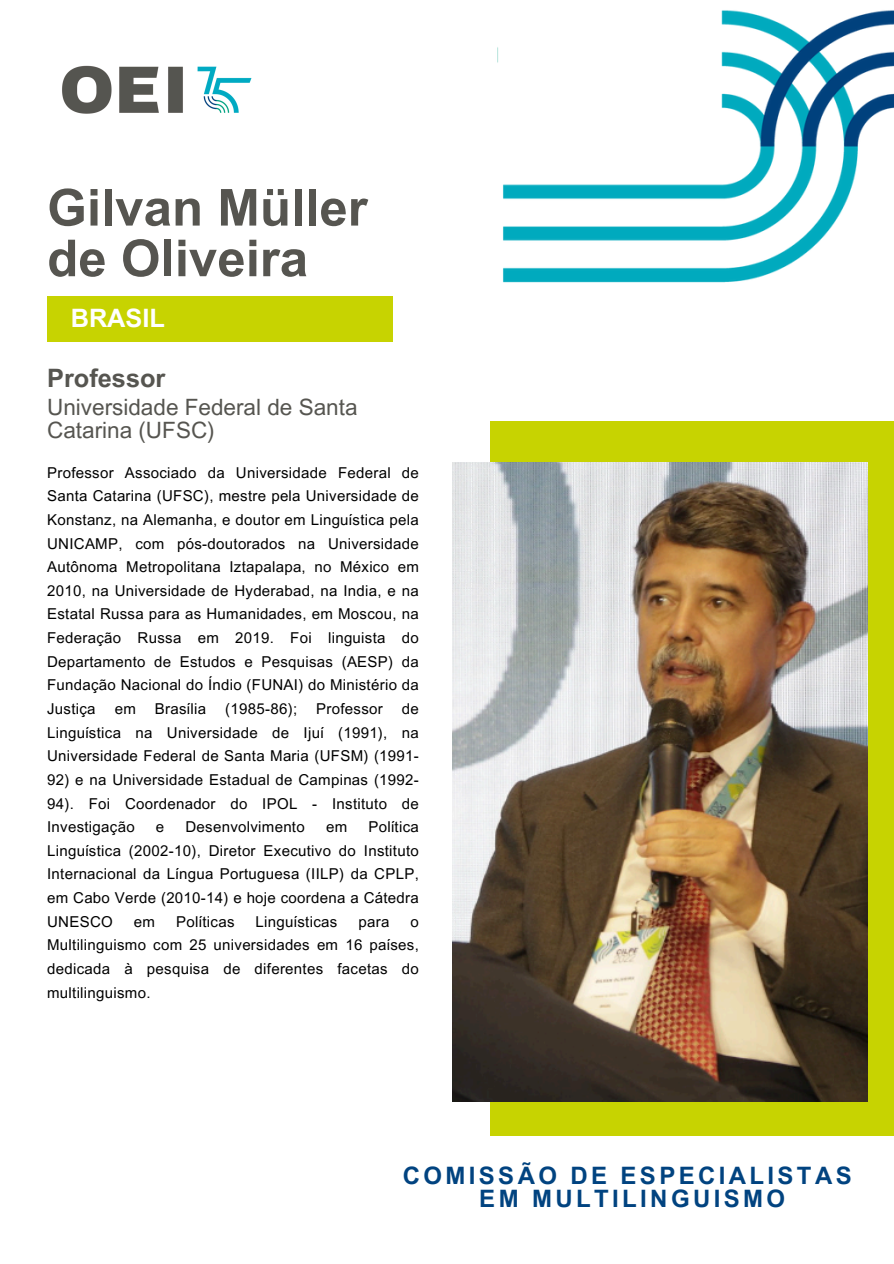
<style>
.page{position:relative;width:894px;height:1264px;background:#fff}
.page>*{position:absolute;margin:0;border:0;box-sizing:border-box;transform-origin:0 0}
.t1{font:700 51px/50.7px "Arial MT Pro";color:#565550}
.t2{font:700 25.35px "Arial MT Pro";color:#565550}
.t3{font:700 25.35px "Arial MT Pro";color:#fff}
.t4{font:700 24px/22.5px "Arial MT Pro";letter-spacing:.14em;color:#014380;text-align:center}
.t5{font:22.5px/22.5px "Arial MT Pro";color:#565550}
.t6{font:15px/23.7px "Arial MT Pro";letter-spacing:.02em;color:#000;text-align:justify}
</style>
<div class="page">
<div style="left:490px;top:422px;width:403px;height:713px;background:#c7d301"></div>
<img style="left:452px;top:462px;width:415px;height:639px">
<div style="left:47px;top:296px;width:345px;height:45px;background:#c7d301"></div>
<img style="left:497px;top:10px;width:396px;height:273px">
<img style="left:62px;top:65px;width:190px;height:49px">
<p class="t1" style="left:47px;top:189px;width:322px">Gilvan Müller de Oliveira</p>
<h3 class="t3" style="left:71px;top:309px;width:96px">BRASIL</h3>
<h4 class="t2" style="left:47px;top:368px;width:120px">Professor</h4>
<p class="t5" style="left:47px;top:399px;width:312px">Universidade Federal de Santa<br>Catarina (UFSC)</p>
<h2 class="t6" style="left:47px;top:462px;width:373px">Professor Associado da Universidade Federal de Santa Catarina (UFSC), mestre pela Universidade de Konstanz, na Alemanha, e doutor em Linguística pela UNICAMP, com pós-doutorados na Universidade Autônoma Metropolitana Iztapalapa, no México em 2010, na Universidade de Hyderabad, na India, e na Estatal Russa para as Humanidades, em Moscou, na Federação Russa em 2019. Foi linguista do Departamento de Estudos e Pesquisas (AESP) da Fundação Nacional do Índio (FUNAI) do Ministério da Justiça</h2>
<h2 class="t6" style="left:115px;top:698px;width:23px">em</h2>
<h2 class="t6" style="left:155px;top:698px;width:53px">Brasília</h2>
<h2 class="t6" style="left:225px;top:698px;width:73px">(1985-86);</h2>
<h2 class="t6" style="left:316px;top:698px;width:68px">Professor</h2>
<h2 class="t6" style="left:47px;top:698px;width:373px;text-indent:354px">de Linguística na Universidade de Ijuí (1991), na Universidade Federal de Santa Maria (UFSM) (1991-</h2>
<h2 class="t6" style="left:47px;top:769px;width:373px">92) e na Universidade Estadual de Campinas (1992- 94). Foi Coordenador do IPOL - Instituto de Investigação</h2>
<h2 class="t6" style="left:47px;top:817px;width:373px;text-indent:321px">Política Linguística (2002-10), Diretor Executivo do Instituto Internacional da Língua Portuguesa (IILP) da CPLP, em Cabo Verde (2010-14) e hoje coordena a Cátedra UNESCO</h2>
<h2 class="t6" style="left:156px;top:817px;width:10px">e</h2>
<h2 class="t6" style="left:185px;top:817px;width:121px">Desenvolvimento</h2>
<h2 class="t6" style="left:326px;top:817px;width:23px">em</h2>
<h2 class="t6" style="left:134px;top:911px;width:23px">em</h2>
<h2 class="t6" style="left:176px;top:911px;width:60px">Políticas</h2>
<h2 class="t6" style="left:255px;top:911px;width:83px">Linguísticas</h2>
<h2 class="t6" style="left:358px;top:911px;width:32px">para</h2>
<h2 class="t6" style="left:47px;top:911px;width:373px;text-indent:363px">o Multilinguismo com 25 universidades em 16 países, dedicada à pesquisa de diferentes facetas do multilinguismo.</h2>
<h2 class="t4" style="left:402px;top:1167px;width:450px">COMISSÃO DE ESPECIALISTAS<br>EM MULTILINGUISMO</h2>
</div>
